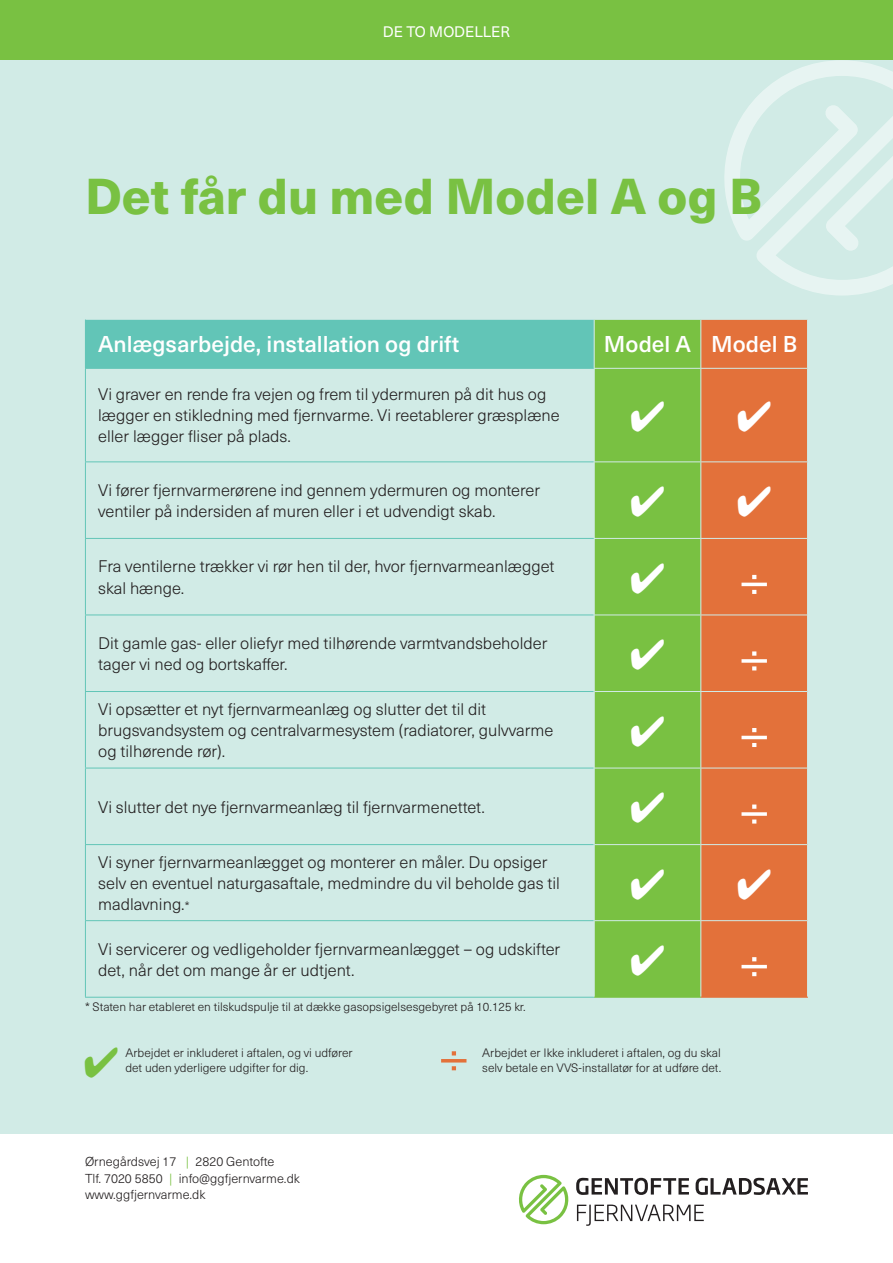
<style>
.page{position:relative;width:893px;height:1263px;background:#fff}
.page>*{position:absolute;margin:0;border:0;box-sizing:border-box;transform-origin:0 0}
.t1{font:800 49.5px "Neue Haas Unica Pro";color:#79c142}
.t2{font:500 22.5px "Neue Haas Unica Pro";color:#fff}
.t3{font:300 16.5px/21px "Neue Haas Unica Pro";color:#231f20}
.t4{font:15px "Neue Haas Unica Pro";color:#fff}
.t5{font:300 12.75px/16.4px "Neue Haas Unica Pro";color:#231f20}
.t6{font:300 12px/15px "Neue Haas Unica Pro";color:#231f20}
.s1{font-size:12px}
.s2{color:#79c142}
</style>
<div class="page">
<div style="left:0;top:0;width:893px;height:1134px;background:#d1ebe6"></div>
<div style="left:0;top:0;width:893px;height:60px;background:#79c142"></div>
<svg style="left:519px;top:1175px;width:289px;height:51px"></svg>
<svg style="left:724px;top:60px;width:169px;height:236px"></svg>
<div style="left:85px;top:319px;width:509px;height:49px;background:#62c5b7"></div>
<div style="left:595px;top:320px;width:105px;height:677px;background:#79c142"></div>
<div style="left:701px;top:320px;width:106px;height:677px;background:#e3713a"></div>
<svg style="left:86px;top:462px;width:508px;height:535px"></svg>
<hr style="left:85px;top:319px;width:509px;height:1px;background:#d1ebe6">
<hr style="left:594px;top:368px;width:107px;height:1px;background:#d1ebe6">
<hr style="left:701px;top:368px;width:107px;height:1px;background:#d1ebe6">
<hr style="left:594px;top:461px;width:107px;height:1px;background:#d1ebe6">
<hr style="left:701px;top:461px;width:107px;height:1px;background:#d1ebe6">
<hr style="left:594px;top:538px;width:107px;height:1px;background:#d1ebe6">
<hr style="left:701px;top:538px;width:107px;height:1px;background:#d1ebe6">
<hr style="left:595px;top:615px;width:106px;height:1px;background:#d1ebe6">
<hr style="left:701px;top:615px;width:106px;height:1px;background:#d1ebe6">
<hr style="left:595px;top:691px;width:106px;height:1px;background:#d1ebe6">
<hr style="left:701px;top:691px;width:106px;height:1px;background:#d1ebe6">
<hr style="left:595px;top:768px;width:106px;height:1px;background:#d1ebe6">
<hr style="left:701px;top:768px;width:106px;height:1px;background:#d1ebe6">
<hr style="left:595px;top:844px;width:106px;height:1px;background:#d1ebe6">
<hr style="left:701px;top:844px;width:106px;height:1px;background:#d1ebe6">
<hr style="left:595px;top:920px;width:106px;height:1px;background:#d1ebe6">
<hr style="left:701px;top:920px;width:106px;height:1px;background:#d1ebe6">
<hr style="left:85px;top:368px;width:509px;height:1px;background:#62c5b7">
<hr style="left:85px;top:461px;width:509px;height:1px;background:#62c5b7">
<hr style="left:85px;top:538px;width:509px;height:1px;background:#62c5b7">
<hr style="left:85px;top:615px;width:509px;height:1px;background:#62c5b7">
<hr style="left:85px;top:691px;width:509px;height:1px;background:#62c5b7">
<hr style="left:85px;top:768px;width:509px;height:1px;background:#62c5b7">
<hr style="left:85px;top:844px;width:509px;height:1px;background:#62c5b7">
<hr style="left:85px;top:920px;width:509px;height:1px;background:#62c5b7">
<hr style="left:85px;top:997px;width:509px;height:1px;background:#62c5b7">
<hr style="left:594px;top:997px;width:107px;height:1px;background:#79c142">
<hr style="left:701px;top:997px;width:107px;height:1px;background:#e3713a">
<hr style="left:85px;top:369px;width:1px;height:92px;background:#62c5b7">
<hr style="left:85px;top:462px;width:1px;height:76px;background:#62c5b7">
<hr style="left:85px;top:539px;width:1px;height:76px;background:#62c5b7">
<hr style="left:85px;top:615px;width:1px;height:76px;background:#62c5b7">
<hr style="left:85px;top:692px;width:1px;height:76px;background:#62c5b7">
<hr style="left:85px;top:768px;width:1px;height:76px;background:#62c5b7">
<hr style="left:85px;top:845px;width:1px;height:75px;background:#62c5b7">
<hr style="left:85px;top:921px;width:1px;height:76px;background:#62c5b7">
<svg style="left:741px;top:574px;width:26px;height:20px"></svg>
<svg style="left:741px;top:651px;width:26px;height:19px"></svg>
<svg style="left:741px;top:728px;width:26px;height:19px"></svg>
<svg style="left:741px;top:804px;width:26px;height:19px"></svg>
<svg style="left:741px;top:957px;width:26px;height:19px"></svg>
<svg style="left:631px;top:401px;width:140px;height:30px;background:#ae993f"></svg>
<svg style="left:631px;top:486px;width:140px;height:30px;background:#ae993f"></svg>
<svg style="left:631px;top:563px;width:33px;height:30px"></svg>
<svg style="left:631px;top:639px;width:33px;height:31px"></svg>
<svg style="left:631px;top:716px;width:33px;height:30px"></svg>
<svg style="left:631px;top:792px;width:33px;height:31px"></svg>
<svg style="left:631px;top:868px;width:140px;height:31px;background:#ae993f"></svg>
<svg style="left:631px;top:945px;width:33px;height:30px"></svg>
<p class="t4" style="left:383px;top:23px;width:129px">DE TO MODELLER</p>
<h1 class="t1" style="left:85px;top:166px;width:678px">Det får du med Model A og B</h1>
<h2 class="t2" style="left:98px;top:331px;width:363px">Anlægsarbejde, installation og drift</h2>
<h2 class="t2" style="left:604px;top:331px;width:195px">Model A Model B</h2>
<p class="t3" style="left:98px;top:384px;width:463px">Vi graver en rende fra vejen og frem til ydermuren på dit hus og lægger en stikledning med fjernvarme. Vi reetablerer græsplæne eller lægger fliser på plads.</p>
<p class="t3" style="left:98px;top:480px;width:443px">Vi fører fjernvarmerørene ind gennem ydermuren og monterer ventiler på indersiden af muren eller i et udvendigt skab.</p>
<p class="t3" style="left:98px;top:556px;width:458px">Fra ventilerne trækker vi rør hen til der, hvor fjernvarmeanlægget skal hænge.</p>
<p class="t3" style="left:98px;top:633px;width:451px">Dit gamle gas- eller oliefyr med tilhørende varmtvandsbeholder tager vi ned og bortskaffer.</p>
<p class="t3" style="left:98px;top:699px;width:457px">Vi opsætter et nyt fjernvarmeanlæg og slutter det til dit brugsvandsystem og centralvarmesystem (radiatorer, gulvvarme og tilhørende rør).</p>
<p class="t3" style="left:98px;top:796px;width:388px">Vi slutter det nye fjernvarmeanlæg til fjernvarmenettet.</p>
<p class="t3" style="left:98px;top:852px;width:463px">Vi syner fjernvarmeanlægget og monterer en måler. Du opsiger selv en eventuel naturgasaftale, medmindre du vil beholde gas til madlavning.<span class="s1">*</span></p>
<p class="t3" style="left:98px;top:939px;width:464px">Vi servicerer og vedligeholder fjernvarmeanlægget – og udskifter det, når det om mange år er udtjent.</p>
<p class="t6" style="left:85px;top:1000px;width:442px">* Staten har etableret en tilskudspulje til at dække gasopsigelsesgebyret på 10.125 kr.</p>
<p class="t6" style="left:125px;top:1046px;width:229px">Arbejdet er inkluderet i aftalen, og vi udfører det uden yderligere udgifter for dig.</p>
<p class="t6" style="left:482px;top:1046px;width:240px">Arbejdet er Ikke inkluderet i aftalen, og du skal</p>
<p class="t6" style="left:482px;top:1061px;width:241px">selv betale en VVS-installatør for at udføre det.</p>
<p class="t5" style="left:85px;top:1154px;width:216px">Ørnegårdsvej 17 <span class="s2">|</span> 2820 Gentofte<br>Tlf. 7020 5850 <span class="s2">|</span> info@ggfjernvarme.dk www.ggfjernvarme.dk</p>
</div>
